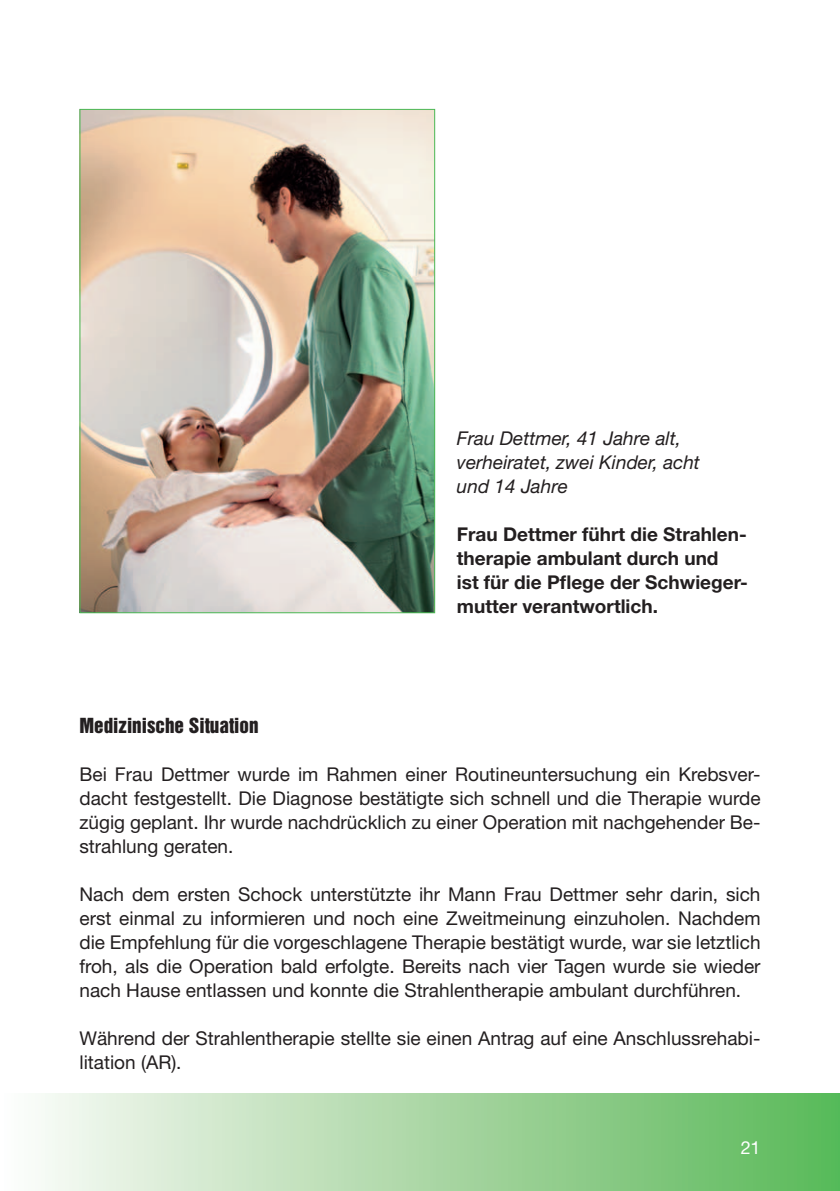
<style>
.page{position:relative;width:840px;height:1191px;background:#fff}
.page>*{position:absolute;margin:0;border:0;box-sizing:border-box;transform-origin:0 0}
.t1{font:19px/24px "Helvetica Neue";color:#231f20;text-align:justify}
.t2{font:700 19px/24px "Helvetica Neue";color:#231f20}
.t3{font:italic 19px/24px "Helvetica Neue";color:#231f20}
.t4{font:19px "Helvetica Inserat";color:#231f20}
.t5{font:18px "Helvetica Neue";color:#fff}
</style>
<div class="page">
<div style="left:0;top:1093px;width:839px;height:98px;background:linear-gradient(to right,#fefbfa,#5ab757)"></div>
<img style="left:81px;top:111px;width:352px;height:500px">
<p class="t3" style="left:456px;top:428px;width:244px">Frau Dettmer, 41 Jahre alt, verheiratet, zwei Kinder, acht und 14 Jahre</p>
<p class="t2" style="left:456px;top:524px;width:292px">Frau Dettmer führt die Strahlen&shy;therapie ambulant durch und<br>ist für die Pflege der Schwieger&shy;mutter verantwortlich.</p>
<p class="t4" style="left:79px;top:718px;width:180px">Medizinische Situation</p>
<p class="t1" style="left:79px;top:764px;width:682px">Bei Frau Dettmer wurde im Rahmen einer Routineuntersuchung ein Krebsver&shy;dacht festgestellt. Die Diagnose bestätigte sich schnell und die Therapie wurde zügig geplant. Ihr wurde nachdrücklich zu einer Operation mit nachgehender Be&shy;strahlung geraten.</p>
<p class="t1" style="left:79px;top:884px;width:682px">Nach dem ersten Schock unterstützte ihr Mann Frau Dettmer sehr darin, sich erst einmal zu informieren und noch eine Zweitmeinung einzuholen. Nachdem die Empfehlung für die vorgeschlagene Therapie bestätigt wurde, war sie letztlich froh, als die Operation bald erfolgte. Bereits nach vier Tagen wurde sie wieder nach Hause entlassen und konnte die Strahlentherapie ambulant durchführen.</p>
<p class="t1" style="left:79px;top:1028px;width:682px">Während der Strahlentherapie stellte sie einen Antrag auf eine Anschlussrehabi&shy;litation (AR).</p>
<p class="t5" style="left:740px;top:1141px;width:21px">21</p>
</div>
